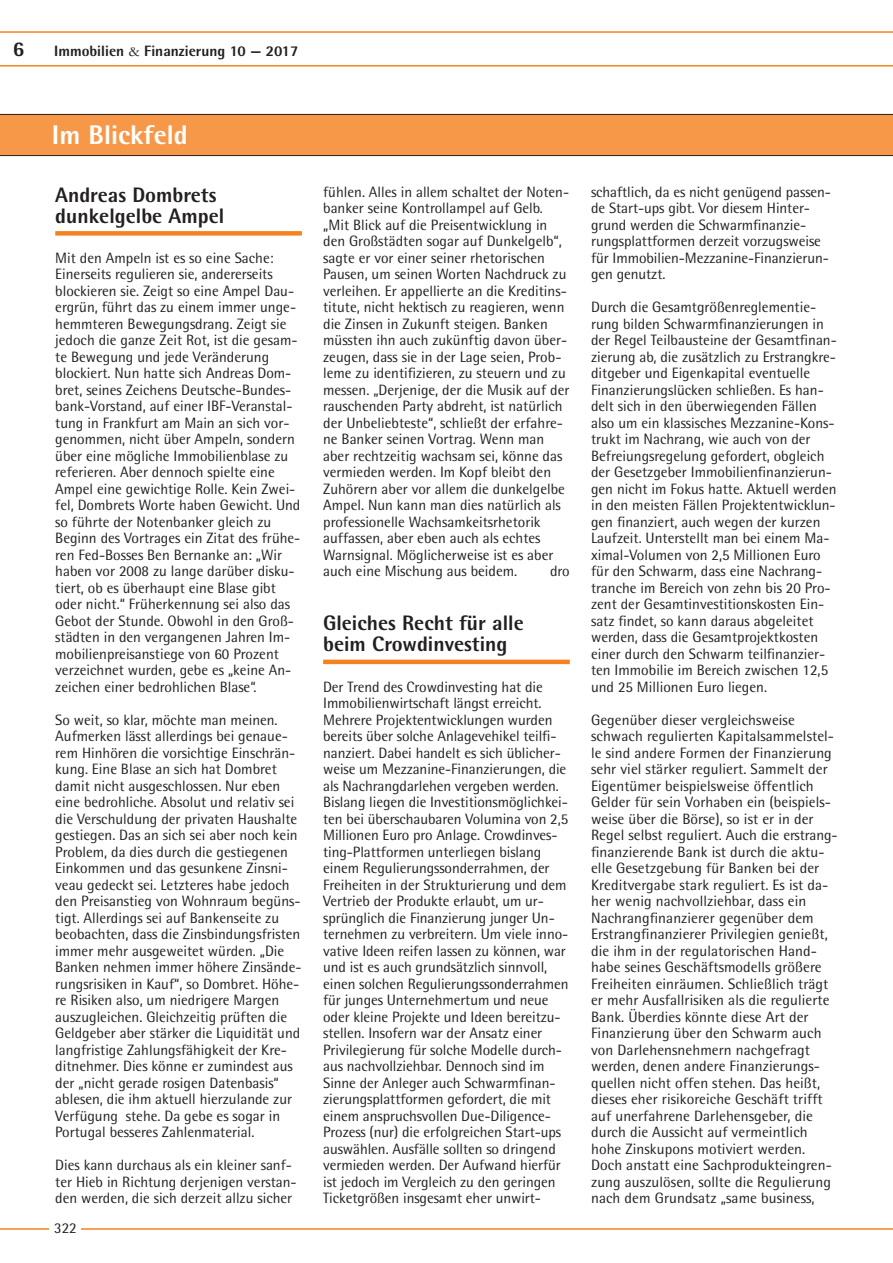
<style>
.page{position:relative;width:893px;height:1263px;background:#fff}
.page>*{position:absolute;margin:0;border:0;box-sizing:border-box;transform-origin:0 0}
.t1{font:800 27px "Rotis Semi Sans";color:#fff}
.t2{font:800 21px/21px "Rotis Semi Sans";color:#231f20}
.t3{font:15px/16.5px "Rotis Semi Sans";color:#231f20}
.t4{font:800 15px "Rotis Semi Sans";color:#231f20}
.s1{font-family:"Garamond";font-weight:400}
</style>
<div class="page">
<svg style="left:0;top:31px;width:893px;height:36px"></svg>
<hr style="left:0;top:1228px;width:893px;height:2px;background:#f58220">
<div style="left:50px;top:1213px;width:31px;height:31px;background:#fff"></div>
<div style="left:0;top:114px;width:893px;height:42px;background:#f79848"></div>
<div style="left:55px;top:231px;width:247px;height:5px;background:#f58220"></div>
<hr style="left:323px;top:660px;width:247px;height:4px;background:#f58220">
<h2 class="t2" style="left:13px;top:38px;width:13px">6</h2>
<p class="t4" style="left:54px;top:41px;width:246px">Immobilien <span class="s1">&amp;</span> Finanzierung 10 — 2017</p>
<h1 class="t1" style="left:52px;top:118px;width:137px">Im Blickfeld</h1>
<h2 class="t2" style="left:55px;top:184px;width:171px">Andreas Dombrets dunkelgelbe Ampel</h2>
<p class="t3" style="left:55px;top:249px;width:247px">Mit den Ampeln ist es so eine Sache:<br>Einerseits regulieren sie, andererseits blockieren sie. Zeigt so eine Ampel Dau&shy;ergrün, führt das zu einem immer unge&shy;hemmteren Bewegungsdrang. Zeigt sie jedoch die ganze Zeit Rot, ist die gesam&shy;te Bewegung und jede Veränderung blockiert. Nun hatte sich Andreas Dom&shy;bret, seines Zeichens Deutsche-Bundes&shy;bank-Vorstand, auf einer IBF-Veranstal&shy;tung in Frankfurt am Main an sich vor&shy;genommen, nicht über Ampeln, sondern über eine mögliche Immobilienblase zu referieren. Aber dennoch spielte eine Ampel eine gewichtige Rolle. Kein Zwei&shy;fel, Dombrets Worte haben Gewicht. Und so führte der Notenbanker gleich zu Beginn des Vortrages ein Zitat des frühe&shy;ren Fed-Bosses Ben Bernanke an: „Wir haben vor 2008 zu lange darüber disku&shy;tiert, ob es überhaupt eine Blase gibt oder nicht.“ Früherkennung sei also das Gebot der Stunde. Obwohl in den Groß&shy;städten in den vergangenen Jahren Im&shy;mobilienpreisanstiege von 60 Prozent verzeichnet wurden, gebe es „keine An&shy;zeichen einer bedrohlichen Blase“.</p>
<p class="t3" style="left:55px;top:711px;width:248px">So weit, so klar, möchte man meinen.<br>Aufmerken lässt allerdings bei genaue&shy;rem Hinhören die vorsichtige Einschrän&shy;kung. Eine Blase an sich hat Dombret damit nicht ausgeschlossen. Nur eben eine bedrohliche. Absolut und relativ sei die Verschuldung der privaten Haushalte gestiegen. Das an sich sei aber noch kein Problem, da dies durch die gestiegenen Einkommen und das gesunkene Zinsni&shy;veau gedeckt sei. Letzteres habe jedoch den Preisanstieg von Wohnraum begüns&shy;tigt. Allerdings sei auf Bankenseite zu beobachten, dass die Zinsbindungsfristen immer mehr ausgeweitet würden. „Die Banken nehmen immer höhere Zinsände&shy;rungsrisiken in Kauf“, so Dombret. Höhe&shy;re Risiken also, um niedrigere Margen auszugleichen. Gleichzeitig prüften die Geldgeber aber stärker die Liquidität und langfristige Zahlungsfähigkeit der Kre&shy;ditnehmer. Dies könne er zumindest aus der „nicht gerade rosigen Datenbasis“ ablesen, die ihm aktuell hierzulande zur Verfügung stehe. Da gebe es sogar in Portugal besseres Zahlenmaterial.</p>
<p class="t3" style="left:55px;top:1157px;width:243px">Dies kann durchaus als ein kleiner sanf&shy;ter Hieb in Richtung derjenigen verstan&shy;den werden, die sich derzeit allzu sicher</p>
<p class="t3" style="left:54px;top:1219px;width:24px">322</p>
<p class="t3" style="left:55px;top:1223px;width:22px">xxx</p>
<p class="t3" style="left:323px;top:183px;width:248px">fühlen. Alles in allem schaltet der Noten&shy;banker seine Kontrollampel auf Gelb. „Mit Blick auf die Preisentwicklung in den Großstädten sogar auf Dunkelgelb“, sagte er vor einer seiner rhetorischen Pausen, um seinen Worten Nachdruck zu verleihen. Er appellierte an die Kreditins&shy;titute, nicht hektisch zu reagieren, wenn die Zinsen in Zukunft steigen. Banken müssten ihn auch zukünftig davon über&shy;zeugen, dass sie in der Lage seien, Prob&shy;leme zu identifizieren, zu steuern und zu messen. „Derjenige, der die Musik auf der rauschenden Party abdreht, ist natürlich der Unbeliebteste“, schließt der erfahre&shy;ne Banker seinen Vortrag. Wenn man aber rechtzeitig wachsam sei, könne das vermieden werden. Im Kopf bleibt den Zuhörern aber vor allem die dunkelgelbe Ampel. Nun kann man dies natürlich als professionelle Wachsamkeitsrhetorik auffassen, aber eben auch als echtes Warnsignal. Möglicherweise ist es aber auch eine Mischung aus beidem.</p>
<p class="t3" style="left:550px;top:563px;width:21px">dro</p>
<h2 class="t2" style="left:323px;top:612px;width:202px">Gleiches Recht für alle beim Crowdinvesting</h2>
<p class="t3" style="left:323px;top:678px;width:247px">Der Trend des Crowdinvesting hat die Immobilienwirtschaft längst erreicht.<br>Mehrere Projektentwicklungen wurden bereits über solche Anlagevehikel teilfi&shy;nanziert. Dabei handelt es sich üblicher&shy;weise um Mezzanine-Finanzierungen, die als Nachrangdarlehen vergeben werden.<br>Bislang liegen die Investitionsmöglichkei&shy;ten bei überschaubaren Volumina von 2,5<br>Millionen Euro pro Anlage. Crowdinves&shy;ting-Plattformen unterliegen bislang einem Regulierungssonderrahmen, der Freiheiten in der Strukturierung und dem Vertrieb der Produkte erlaubt, um ur&shy;sprünglich die Finanzierung junger Un&shy;ternehmen zu verbreitern. Um viele inno&shy;vative Ideen reifen lassen zu können, war und ist es auch grundsätzlich sinnvoll, einen solchen Regulierungssonderrahmen für junges Unternehmertum und neue oder kleine Projekte und Ideen bereitzu&shy;stellen. Insofern war der Ansatz einer Privilegierung für solche Modelle durch&shy;aus nachvollziehbar. Dennoch sind im Sinne der Anleger auch Schwarmfinan&shy;zierungsplattformen gefordert, die mit einem anspruchsvollen Due-Diligence-Prozess (nur) die erfolgreichen Start-ups auswählen. Ausfälle sollten so dringend vermieden werden. Der Aufwand hierfür ist jedoch im Vergleich zu den geringen Ticketgrößen insgesamt eher unwirt-</p>
<p class="t3" style="left:591px;top:183px;width:241px">schaftlich, da es nicht genügend passen&shy;de Start-ups gibt. Vor diesem Hinter&shy;grund werden die Schwarmfinanzie&shy;rungsplattformen derzeit vorzugsweise für Immobilien-Mezzanine-Finanzierun&shy;gen genutzt.</p>
<p class="t3" style="left:591px;top:299px;width:247px">Durch die Gesamtgrößenreglementie&shy;rung bilden Schwarmfinanzierungen in der Regel Teilbausteine der Gesamtfinan&shy;zierung ab, die zusätzlich zu Erstrangkre&shy;ditgeber und Eigenkapital eventuelle Finanzierungslücken schließen. Es han&shy;delt sich in den überwiegenden Fällen also um ein klassisches Mezzanine-Kons&shy;trukt im Nachrang, wie auch von der Befreiungsregelung gefordert, obgleich der Gesetzgeber Immobilienfinanzierun&shy;gen nicht im Fokus hatte. Aktuell werden in den meisten Fällen Projektentwicklun&shy;gen finanziert, auch wegen der kurzen Laufzeit. Unterstellt man bei einem Ma&shy;ximal-Volumen von 2,5 Millionen Euro für den Schwarm, dass eine Nachrang&shy;tranche im Bereich von zehn bis 20 Pro&shy;zent der Gesamtinvestitionskosten Ein&shy;satz findet, so kann daraus abgeleitet werden, dass die Gesamtprojektkosten einer durch den Schwarm teilfinanzier&shy;ten Immobilie im Bereich zwischen 12,5 und 25 Millionen Euro liegen.</p>
<p class="t3" style="left:591px;top:711px;width:248px">Gegenüber dieser vergleichsweise schwach regulierten Kapitalsammelstel&shy;le sind andere Formen der Finanzierung sehr viel stärker reguliert. Sammelt der Eigentümer beispielsweise öffentlich Gelder für sein Vorhaben ein (beispiels&shy;weise über die Börse), so ist er in der Regel selbst reguliert. Auch die erstrang&shy;finanzierende Bank ist durch die aktu&shy;elle Gesetzgebung für Banken bei der Kreditvergabe stark reguliert. Es ist da&shy;her wenig nachvollziehbar, dass ein Nachrangfinanzierer gegenüber dem Erstrangfinanzierer Privilegien genießt, die ihm in der regulatorischen Hand&shy;habe seines Geschäftsmodells größere Freiheiten einräumen. Schließlich trägt er mehr Ausfallrisiken als die regulierte Bank. Überdies könnte diese Art der Finanzierung über den Schwarm auch von Darlehensnehmern nachgefragt werden, denen andere Finanzierungs&shy;quellen nicht offen stehen. Das heißt, dieses eher risikoreiche Geschäft trifft auf unerfahrene Darlehensgeber, die durch die Aussicht auf vermeintlich hohe Zinskupons motiviert werden.<br>Doch anstatt eine Sachprodukteingren&shy;zung auszulösen, sollte die Regulierung nach dem Grundsatz „same business,</p>
</div>
